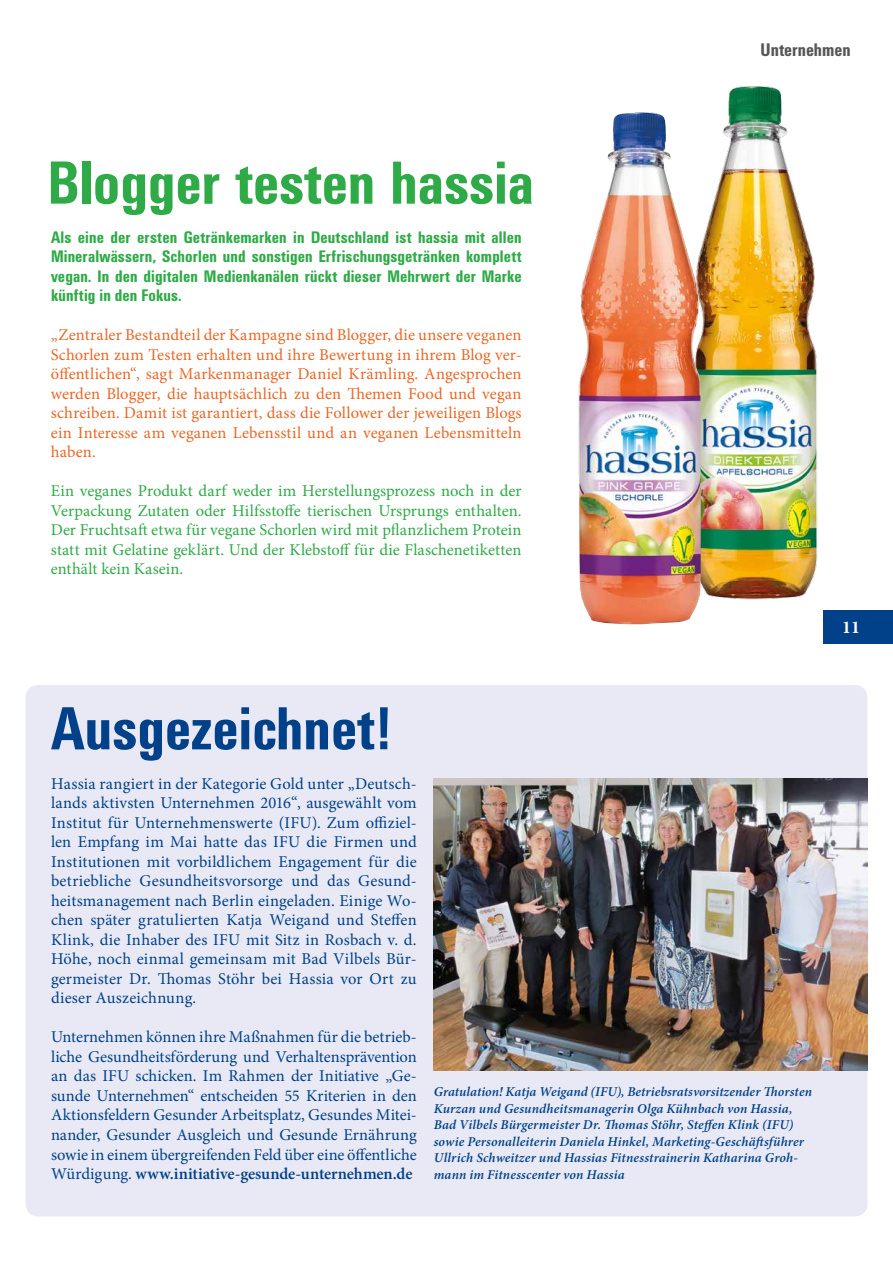
<style>
.page{position:relative;width:893px;height:1263px;background:#fff}
.page>*{position:absolute;margin:0;border:0;box-sizing:border-box;transform-origin:0 0}
.t1{font:700 60px "Univers Condensed BQ";color:#2eaa47}
.t2{font:700 60px "Univers Condensed BQ";color:#004189}
.t3{font:700 18px "Univers Condensed BQ";color:#565656}
.t4{font:700 18px "Minion Pro";color:#fff}
.t5{font:16.5px/19.5px "Minion Pro";letter-spacing:.005em;color:#004189;text-align:justify}
.t6{font:16.5px/19.5px "Minion Pro";letter-spacing:.01em;color:#ec6624;text-align:justify}
.t7{font:16.5px/19.5px "Minion Pro";color:#2eaa47;text-align:justify}
.t8{font:700 16.5px/19.5px "Univers Condensed BQ";letter-spacing:.005em;color:#2eaa47;text-align:justify}
.t9{font:italic 600 13.5px/16.5px "Minion Pro";letter-spacing:.01em;color:#004189}
.s1{font-weight:600}
</style>
<div class="page">
<div style="left:26px;top:685px;width:841px;height:531px;background:#e6e7f3;border-radius:13px"></div>
<img style="left:701px;top:86px;width:117px;height:514px">
<img style="left:578px;top:112px;width:123px;height:512px">
<img style="left:434px;top:778px;width:433px;height:293px">
<div style="left:824px;top:610px;width:69px;height:34px;background:#004189"></div>
<h1 class="t1" style="left:48px;top:149px;width:488px">Blogger testen hassia</h1>
<p class="t8" style="left:51px;top:228px;width:472px">Als eine der ersten Getränkemarken in Deutschland ist hassia mit allen Mineralwässern, Schorlen und sonstigen Erfrischungsgetränken komplett vegan. In den digitalen Medienkanälen rückt dieser Mehrwert der Marke künftig in den Fokus.</p>
<p class="t6" style="left:51px;top:325px;width:472px">„Zentraler Bestandteil der Kampagne sind Blogger, die unsere veganen Schorlen zum Testen erhalten und ihre Bewertung in ihrem Blog ver&shy;öffentlichen“, sagt Markenmanager Daniel Krämling. Angesprochen werden Blogger, die hauptsächlich zu den Themen Food und vegan schreiben. Damit ist garantiert, dass die Follower der jeweiligen Blogs ein Interesse am veganen Lebensstil und an veganen Lebensmitteln haben.</p>
<p class="t7" style="left:51px;top:481px;width:472px">Ein veganes Produkt darf weder im Herstellungsprozess noch in der Verpackung Zutaten oder Hilfsstoffe tierischen Ursprungs enthalten.<br>Der Fruchtsaft etwa für vegane Schorlen wird mit pflanzlichem Protein statt mit Gelatine geklärt. Und der Klebstoff für die Flaschenetiketten enthält kein Kasein.</p>
<p class="t3" style="left:761px;top:39px;width:91px">Unternehmen</p>
<p class="t4" style="left:842px;top:615px;width:19px">11</p>
<h1 class="t2" style="left:51px;top:695px;width:341px">Ausgezeichnet!</h1>
<p class="t5" style="left:51px;top:774px;width:367px">Hassia rangiert in der Kategorie Gold unter „Deutsch&shy;lands aktivsten Unternehmen 2016“, ausgewählt vom Institut für Unternehmenswerte (IFU). Zum offiziel&shy;len Empfang im Mai hatte das IFU die Firmen und Institutionen mit vorbildlichem Engagement für die betriebliche Gesundheitsvorsorge und das Gesund&shy;heitsmanagement nach Berlin eingeladen. Einige Wo&shy;chen später gratulierten Katja Weigand und Steffen Klink, die Inhaber des IFU mit Sitz in Rosbach v. d.<br>Höhe, noch einmal gemeinsam mit Bad Vilbels Bür&shy;germeister Dr. Thomas Stöhr bei Hassia vor Ort zu dieser Auszeichnung.</p>
<p class="t5" style="left:51px;top:1027px;width:367px">Unternehmen können ihre Maßnahmen für die betrieb&shy;liche Gesundheitsförderung und Verhaltensprävention an das IFU schicken. Im Rahmen der Initiative „Ge&shy;sunde Unternehmen“ entscheiden 55 Kriterien in den Aktionsfeldern Gesunder Arbeitsplatz, Gesundes Mitei&shy;nander, Gesunder Ausgleich und Gesunde Ernährung sowie in einem übergreifenden Feld über eine öffentliche Würdigung. <span class="s1">www.initiative-gesunde-unternehmen.de</span></p>
<p class="t9" style="left:434px;top:1084px;width:380px">Gratulation! Katja Weigand (IFU), Betriebsratsvorsitzender Thorsten Kurzan und Gesundheitsmanagerin Olga Kühnbach von Hassia, Bad Vilbels Bürgermeister Dr. Thomas Stöhr, Steffen Klink (IFU) sowie Personalleiterin Daniela Hinkel, Marketing-Geschäftsführer Ullrich Schweitzer und Hassias Fitnesstrainerin Katharina Groh&shy;mann im Fitnesscenter von Hassia</p>
</div>
